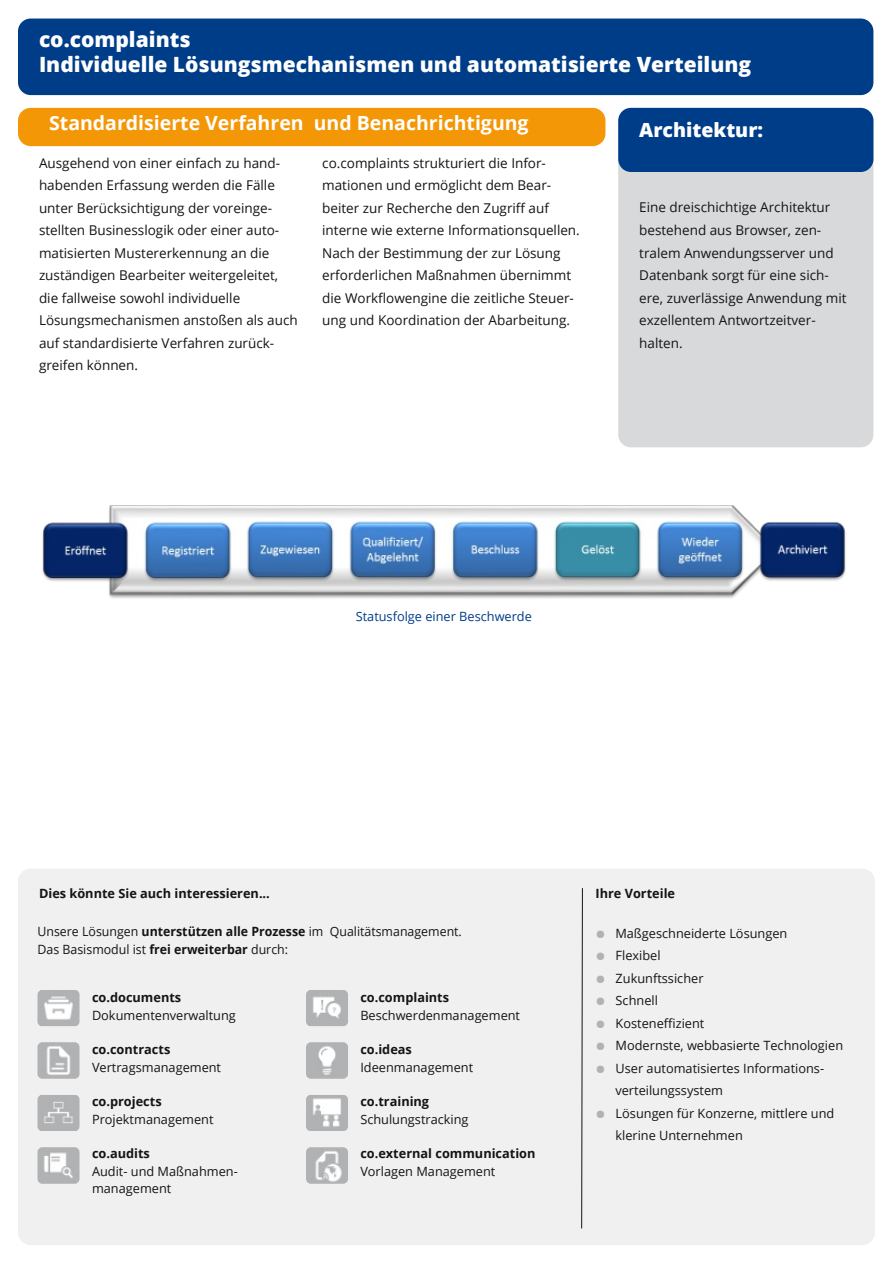
<style>
.page{position:relative;width:893px;height:1263px;background:#fff}
.page>*{position:absolute;margin:0;border:0;box-sizing:border-box;transform-origin:0 0}
.t1{font:800 21px/25.5px "Open Sans";color:#fff}
.t2{font:700 19.5px "Open Sans";color:#fff}
.t3{font:800 19.5px "Open Sans";color:#fff}
.t4{font:13.5px/22.5px "Open Sans";color:#161413}
.t5{font:12.75px/17.4px "Open Sans";color:#161413}
.t6{font:700 12.75px "Open Sans";color:#161413}
.t7{font:12.75px "Open Sans";color:#003d89}
.s1{font-weight:700}
.s2{color:#b0b2b4}
</style>
<div class="page">
<div style="left:18px;top:19px;width:855px;height:76px;background:#003d89;border-radius:13px"></div>
<div style="left:18px;top:868px;width:857px;height:377px;background:#f0f0f1;border-radius:13px"></div>
<svg style="left:581px;top:888px;width:2px;height:341px"></svg>
<div style="left:618px;top:108px;width:255px;height:339px;background:#d8d9da;border-radius:13px"></div>
<div style="left:18px;top:108px;width:587px;height:38px;background:#f49707;border-radius:13px"></div>
<div style="left:618px;top:108px;width:255px;height:64px;background:#003d89;border-radius:13px"></div>
<img style="left:42px;top:505px;width:804px;height:94px">
<div style="left:38px;top:990px;width:42px;height:36px;background:#b0b2b4;border-radius:4px"></div>
<img style="left:40px;top:990px;width:33px;height:30px">
<div style="left:306px;top:990px;width:42px;height:36px;background:#b0b2b4;border-radius:4px"></div>
<img style="left:313px;top:996px;width:28px;height:23px">
<div style="left:38px;top:1042px;width:42px;height:36px;background:#b0b2b4;border-radius:4px"></div>
<img style="left:40px;top:1042px;width:36px;height:33px">
<div style="left:306px;top:1042px;width:42px;height:36px;background:#b0b2b4;border-radius:4px"></div>
<img style="left:309px;top:1042px;width:36px;height:33px">
<div style="left:38px;top:1095px;width:42px;height:36px;background:#b0b2b4;border-radius:4px"></div>
<img style="left:44px;top:1101px;width:29px;height:23px">
<div style="left:306px;top:1095px;width:42px;height:36px;background:#b0b2b4;border-radius:4px"></div>
<img style="left:313px;top:1098px;width:28px;height:29px">
<div style="left:38px;top:1147px;width:42px;height:36px;background:#b0b2b4;border-radius:4px"></div>
<img style="left:40px;top:1147px;width:36px;height:32px">
<div style="left:306px;top:1147px;width:42px;height:36px;background:#b0b2b4;border-radius:4px"></div>
<img style="left:309px;top:1147px;width:36px;height:35px">
<h1 class="t1" style="left:39px;top:26px;width:714px">co.complaints<br>Individuelle Lösungsmechanismen und automatisierte Verteilung</h1>
<h2 class="t2" style="left:49px;top:109px;width:481px">Standardisierte Verfahren und Benachrichtigung</h2>
<h2 class="t3" style="left:639px;top:116px;width:125px">Architektur:</h2>
<p class="t4" style="left:39px;top:151px;width:260px">Ausgehend von einer einfach zu hand&shy;habenden Erfassung werden die Fälle unter Berücksichtigung der voreinge&shy;stellten Businesslogik oder einer auto&shy;matisierten Mustererkennung an die zuständigen Bearbeiter weitergeleitet, die fallweise sowohl individuelle Lösungsmechanismen anstoßen als auch auf standardisierte Verfahren zurück&shy;greifen können.</p>
<p class="t4" style="left:322px;top:151px;width:259px">co.complaints strukturiert die Infor&shy;mationen und ermöglicht dem Bear&shy;beiter zur Recherche den Zugriff auf interne wie externe Informationsquellen.<br>Nach der Bestimmung der zur Lösung erforderlichen Maßnahmen übernimmt die Workflowengine die zeitliche Steuer&shy;ung und Koordination der Abarbeitung.</p>
<p class="t4" style="left:639px;top:196px;width:209px">Eine dreischichtige Architektur bestehend aus Browser, zen&shy;tralem Anwendungsserver und<br>Datenbank sorgt für eine sich&shy;ere, zuverlässige Anwendung mit exzellentem Antwortzeitver&shy;halten.</p>
<p class="t7" style="left:356px;top:607px;width:178px">Statusfolge einer Beschwerde</p>
<p class="t6" style="left:39px;top:884px;width:232px">Dies könnte Sie auch interessieren...</p>
<p class="t5" style="left:38px;top:922px;width:426px">Unsere Lösungen <span class="s1">unterstützen alle Prozesse</span> im Qualitätsmanagement.<br>Das Basismodul ist <span class="s1">frei erweiterbar</span> durch:</p>
<p class="t6" style="left:92px;top:988px;width:91px">co.documents</p>
<p class="t5" style="left:92px;top:1006px;width:145px">Dokumentenverwaltung</p>
<p class="t6" style="left:92px;top:1041px;width:80px">co.contracts</p>
<p class="t5" style="left:92px;top:1058px;width:131px">Vertragsmanagement</p>
<p class="t6" style="left:92px;top:1093px;width:71px">co.projects</p>
<p class="t5" style="left:92px;top:1110px;width:123px">Projektmanagement</p>
<p class="t6" style="left:92px;top:1145px;width:59px">co.audits</p>
<p class="t5" style="left:92px;top:1162px;width:147px">Audit- und Maßnahmen&shy;management</p>
<p class="t6" style="left:360px;top:988px;width:90px">co.complaints</p>
<p class="t5" style="left:360px;top:1006px;width:161px">Beschwerdenmanagement</p>
<p class="t6" style="left:360px;top:1041px;width:53px">co.ideas</p>
<p class="t5" style="left:360px;top:1058px;width:114px">Ideenmanagement</p>
<p class="t6" style="left:360px;top:1093px;width:70px">co.training</p>
<p class="t5" style="left:360px;top:1110px;width:110px">Schulungstracking</p>
<p class="t6" style="left:360px;top:1145px;width:177px">co.external communication</p>
<p class="t5" style="left:360px;top:1162px;width:137px">Vorlagen Management</p>
<p class="t6" style="left:595px;top:884px;width:81px">Ihre Vorteile</p>
<p class="t5" style="left:595px;top:924px;width:193px"><span class="s2">●</span> Maßgeschneiderte Lösungen</p>
<p class="t5" style="left:595px;top:947px;width:67px"><span class="s2">●</span> Flexibel</p>
<p class="t5" style="left:595px;top:969px;width:109px"><span class="s2">●</span> Zukunftssicher</p>
<p class="t5" style="left:595px;top:992px;width:64px"><span class="s2">●</span> Schnell</p>
<p class="t5" style="left:595px;top:1014px;width:110px"><span class="s2">●</span> Kosteneffizient</p>
<p class="t5" style="left:595px;top:1037px;width:249px"><span class="s2">●</span> Modernste, webbasierte Technologien</p>
<p class="t5" style="left:615px;top:1057px;width:210px;line-height:22.5px;text-indent:-20px"><span class="s2">●</span> User automatisiertes Informations&shy;verteilungssystem</p>
<p class="t5" style="left:615px;top:1102px;width:220px;line-height:22.5px;text-indent:-20px"><span class="s2">●</span> Lösungen für Konzerne, mittlere und klerine Unternehmen</p>
</div>
